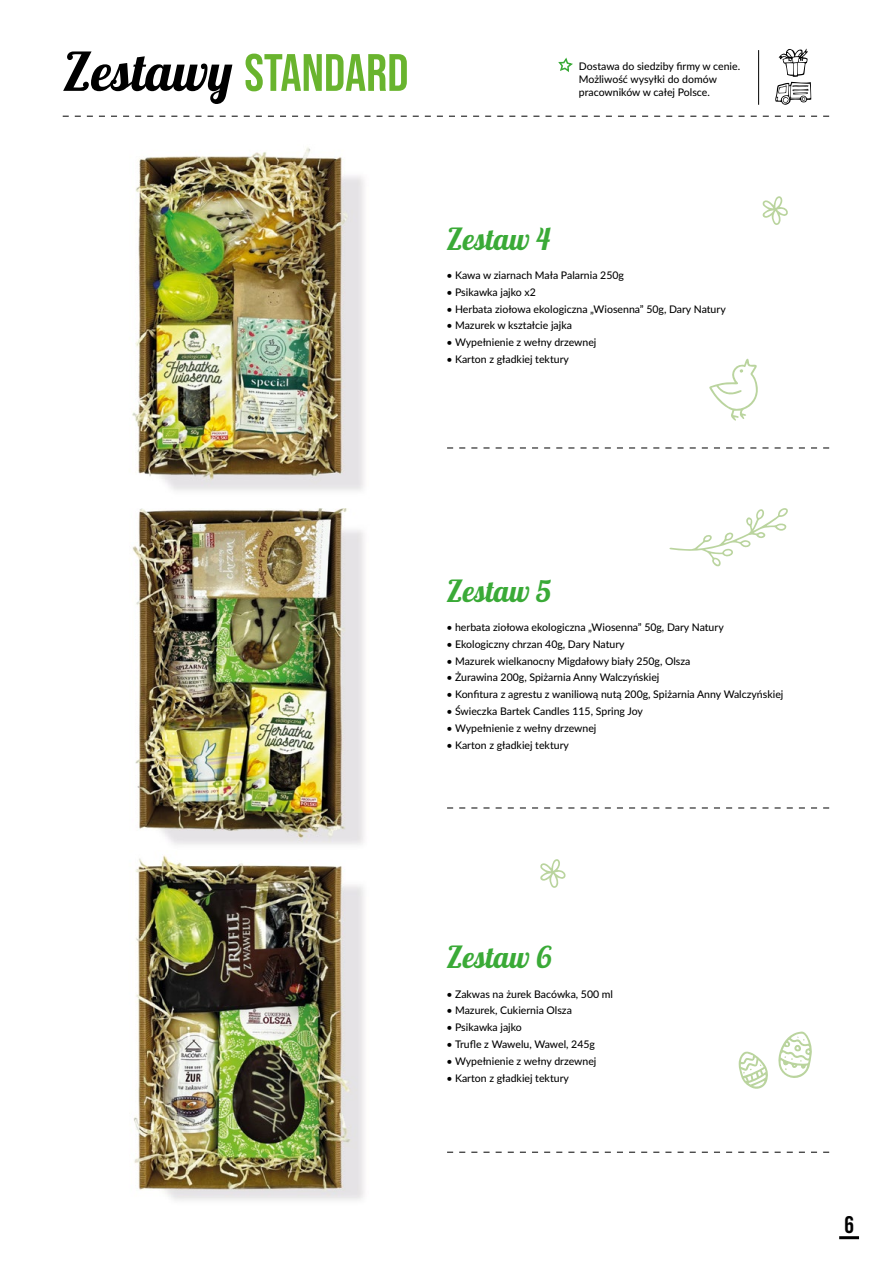
<style>
.page{position:relative;width:893px;height:1263px;background:#fff}
.page>*{position:absolute;margin:0;border:0;box-sizing:border-box;transform-origin:0 0}
.t1{font:700 52.5px "Bebas Neue Pro";color:#69b42e}
.t2{font:italic 700 30px "Lobster Two";color:#3aaa37}
.t3{font:700 24px "Bebas Neue Pro";color:#000}
.t4{font:500 10.5px/12.6px "Lato";color:#000}
.s1{font-family:"Lobster Two";font-style:italic;color:#000}
</style>
<div class="page">
<img style="left:132px;top:147px;width:233px;height:344px">
<img style="left:132px;top:508px;width:232px;height:337px">
<img style="left:134px;top:855px;width:231px;height:346px">
<svg style="left:63px;top:116px;width:766px;height:1px"></svg>
<svg style="left:558px;top:57px;width:15px;height:15px"></svg>
<svg style="left:775px;top:49px;width:37px;height:56px"></svg>
<hr style="left:758px;top:50px;width:1px;height:55px;background:#000">
<svg style="left:540px;top:859px;width:26px;height:29px"></svg>
<svg style="left:762px;top:196px;width:26px;height:29px"></svg>
<svg style="left:709px;top:359px;width:49px;height:62px"></svg>
<svg style="left:669px;top:508px;width:119px;height:59px"></svg>
<svg style="left:739px;top:1051px;width:29px;height:38px"></svg>
<svg style="left:778px;top:1031px;width:34px;height:47px"></svg>
<svg style="left:447px;top:448px;width:382px;height:1px"></svg>
<svg style="left:447px;top:808px;width:382px;height:1px"></svg>
<svg style="left:447px;top:1152px;width:382px;height:1px"></svg>
<hr style="left:839px;top:1236px;width:20px;height:3px;background:#000">
<h1 class="t1" style="left:63px;top:43px;width:347px"><span class="s1">Zestawy</span> STANDARD</h1>
<p class="t4" style="left:579px;top:60px;width:163px">Dostawa do siedziby firmy w cenie.<br>Możliwość wysyłki do domów pracowników w całej Polsce.</p>
<h2 class="t2" style="left:447px;top:220px;width:106px">Zestaw 4</h2>
<p class="t4" style="left:447px;top:268px;width:179px">• Kawa w ziarnach Mała Palarnia 250g</p>
<p class="t4" style="left:447px;top:285px;width:91px">• Psikawka jajko x2</p>
<p class="t4" style="left:447px;top:302px;width:281px">• Herbata ziołowa ekologiczna „Wiosenna” 50g, Dary Natury</p>
<p class="t4" style="left:447px;top:319px;width:127px">• Mazurek w kształcie jajka</p>
<p class="t4" style="left:447px;top:336px;width:151px">• Wypełnienie z wełny drzewnej</p>
<p class="t4" style="left:447px;top:352px;width:124px">• Karton z gładkiej tektury</p>
<h2 class="t2" style="left:447px;top:572px;width:106px">Zestaw 5</h2>
<p class="t4" style="left:447px;top:620px;width:279px">• herbata ziołowa ekologiczna „Wiosenna” 50g, Dary Natury</p>
<p class="t4" style="left:447px;top:637px;width:180px">• Ekologiczny chrzan 40g, Dary Natury</p>
<p class="t4" style="left:447px;top:654px;width:245px">• Mazurek wielkanocny Migdałowy biały 250g, Olsza</p>
<p class="t4" style="left:447px;top:671px;width:214px">• Żurawina 200g, Spiżarnia Anny Walczyńskiej</p>
<p class="t4" style="left:447px;top:688px;width:338px">• Konfitura z agrestu z waniliową nutą 200g, Spiżarnia Anny Walczyńskiej</p>
<p class="t4" style="left:447px;top:704px;width:198px">• Świeczka Bartek Candles 115, Spring Joy</p>
<p class="t4" style="left:447px;top:721px;width:151px">• Wypełnienie z wełny drzewnej</p>
<p class="t4" style="left:447px;top:738px;width:124px">• Karton z gładkiej tektury</p>
<h2 class="t2" style="left:447px;top:938px;width:107px">Zestaw 6</h2>
<p class="t4" style="left:447px;top:987px;width:168px">• Zakwas na żurek Bacówka, 500 ml</p>
<p class="t4" style="left:447px;top:1004px;width:127px">• Mazurek, Cukiernia Olsza</p>
<p class="t4" style="left:447px;top:1021px;width:77px">• Psikawka jajko</p>
<p class="t4" style="left:447px;top:1037px;width:150px">• Trufle z Wawelu, Wawel, 245g</p>
<p class="t4" style="left:447px;top:1054px;width:151px">• Wypełnienie z wełny drzewnej</p>
<p class="t4" style="left:447px;top:1071px;width:124px">• Karton z gładkiej tektury</p>
<h3 class="t3" style="left:844px;top:1211px;width:11px">6</h3>
</div>
